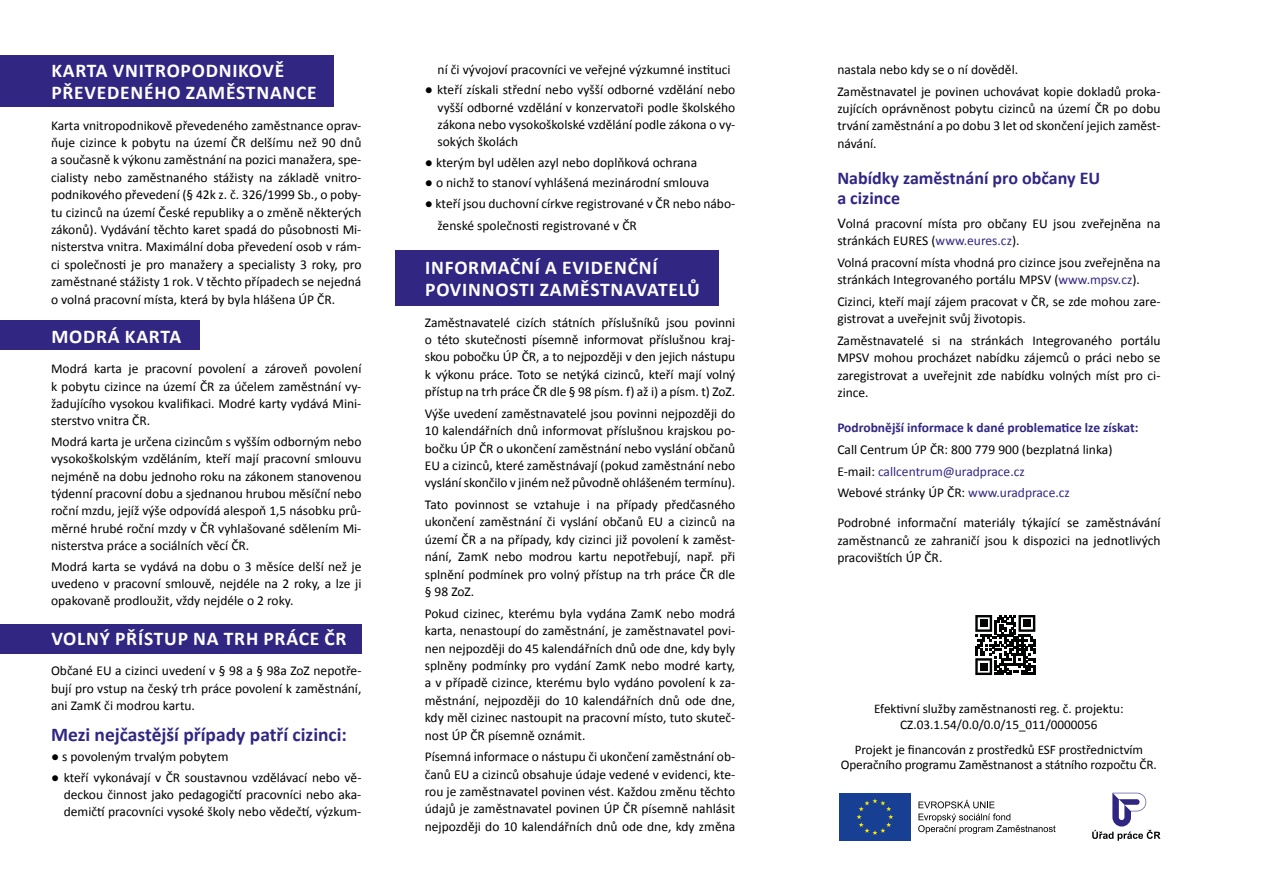
<style>
.page{position:relative;width:1263px;height:893px;background:#fff}
.page>*{position:absolute;margin:0;border:0;box-sizing:border-box;transform-origin:0 0}
.t1{font:700 19.5px/22.5px "Calibri";letter-spacing:.04em;color:#fff}
.t2{font:700 19.5px "Calibri";color:#312783}
.t3{font:700 18px/19.5px "Calibri";color:#312783}
.t4{font:13.5px/17.4px "Calibri";color:#000;text-align:justify}
.t5{font:700 13.5px "Calibri";color:#312783}
.t6{font:13.2px/15.9px "Calibri";letter-spacing:-.005em;color:#000;text-align:center}
.s1{font-size:15px}
.s2{color:#312783}
</style>
<div class="page">
<div style="left:395px;top:251px;width:324px;height:55px;background:#312783"></div>
<svg style="left:975px;top:615px;width:61px;height:60px;fill:#010202"></svg>
<svg style="left:1092px;top:793px;width:68px;height:48px"></svg>
<svg style="left:918px;top:800px;width:137px;height:34px"></svg>
<div style="left:839px;top:793px;width:72px;height:48px;background:#174094"></div>
<svg style="left:856px;top:798px;width:37px;height:37px"></svg>
<div style="left:0;top:55px;width:334px;height:51px;background:#312783"></div>
<div style="left:0;top:624px;width:361px;height:29px;background:#312783"></div>
<div style="left:0;top:320px;width:200px;height:30px;background:#312783"></div>
<h1 class="t1" style="left:51px;top:59px;width:267px">KARTA VNITROPODNIKOVĚ<br>PŘEVEDENÉHO ZAMĚSTNANCE</h1>
<p class="t4" style="left:51px;top:116px;width:312px">Karta vnitropodnikově převedeného zaměstnance oprav&shy;ňuje cizince k pobytu na území ČR delšímu než 90 dnů a současně k výkonu zaměstnání na pozici manažera, spe&shy;cialisty nebo zaměstnaného stážisty na základě vnitro&shy;podnikového převedení (§ 42k z. č. 326/1999 Sb., o poby&shy;tu cizinců na území České republiky a o změně některých zákonů). Vydávání těchto karet spadá do působnosti Mi&shy;nisterstva vnitra. Maximální doba převedení osob v rám&shy;ci společnosti je pro manažery a specialisty 3 roky, pro zaměstnané stážisty 1 rok. V těchto případech se nejedná o volná pracovní místa, která by byla hlášena ÚP ČR.</p>
<h1 class="t1" style="left:51px;top:325px;width:131px">MODRÁ KARTA</h1>
<p class="t4" style="left:51px;top:360px;width:312px">Modrá karta je pracovní povolení a zároveň povolení k pobytu cizince na území ČR za účelem zaměstnání vy&shy;žadujícího vysokou kvalifikaci. Modré karty vydává Mini&shy;sterstvo vnitra ČR.</p>
<p class="t4" style="left:51px;top:433px;width:312px">Modrá karta je určena cizincům s vyšším odborným nebo vysokoškolským vzděláním, kteří mají pracovní smlouvu nejméně na dobu jednoho roku na zákonem stanovenou týdenní pracovní dobu a sjednanou hrubou měsíční nebo roční mzdu, jejíž výše odpovídá alespoň 1,5 násobku prů&shy;měrné hrubé roční mzdy v ČR vyhlašované sdělením Mi&shy;nisterstva práce a sociálních věcí ČR.</p>
<p class="t4" style="left:51px;top:557px;width:312px">Modrá karta se vydává na dobu o 3 měsíce delší než je uvedeno v pracovní smlouvě, nejdéle na 2 roky, a lze ji opakovaně prodloužit, vždy nejdéle o 2 roky.</p>
<h1 class="t1" style="left:51px;top:627px;width:297px">VOLNÝ PŘÍSTUP NA TRH PRÁCE ČR</h1>
<p class="t4" style="left:51px;top:662px;width:312px">Občané EU a cizinci uvedení v § 98 a § 98a ZoZ nepotře&shy;bují pro vstup na český trh práce povolení k zaměstnání, ani ZamK či modrou kartu.</p>
<h1 class="t2" style="left:51px;top:722px;width:297px">Mezi nejčastější případy patří cizinci:</h1>
<p class="t4" style="left:51px;top:748px;width:179px">● s povoleným trvalým pobytem</p>
<p class="t4" style="left:64px;top:768px;width:299px;text-indent:-13px">● kteří vykonávají v ČR soustavnou vzdělávací nebo vě&shy;deckou činnost jako pedagogičtí pracovníci nebo aka&shy;demičtí pracovníci vysoké školy nebo vědečtí, výzkum-</p>
<p class="t4" style="left:438px;top:61px;width:295px">ní či vývojoví pracovníci ve veřejné výzkumné instituci</p>
<p class="t4" style="left:438px;top:81px;width:299px;text-indent:-13px">● kteří získali střední nebo vyšší odborné vzdělání nebo vyšší odborné vzdělání v konzervatoři podle školského zákona nebo vysokoškolské vzdělání podle zákona o vy&shy;sokých školách</p>
<p class="t4" style="left:425px;top:154px;width:274px">● kterým byl udělen azyl nebo doplňková ochrana</p>
<p class="t4" style="left:425px;top:174px;width:286px">● o nichž to stanoví vyhlášená mezinárodní smlouva</p>
<p class="t4" style="left:438px;top:192px;width:299px;line-height:22.5px;text-indent:-13px">● kteří jsou duchovní církve registrované v ČR nebo nábo&shy;ženské společnosti registrované v ČR</p>
<h1 class="t1" style="left:425px;top:256px;width:276px">INFORMAČNÍ A EVIDENČNÍ<br>POVINNOSTI ZAMĚSTNAVATELŮ</h1>
<p class="t4" style="left:425px;top:313px;width:312px">Zaměstnavatelé cizích státních příslušníků jsou povinni o této skutečnosti písemně informovat příslušnou kraj&shy;skou pobočku ÚP ČR, a to nejpozději v den jejich nástupu k výkonu práce. Toto se netýká cizinců, kteří mají volný přístup na trh práce ČR dle § 98 písm. f) až i) a písm. t) ZoZ.</p>
<p class="t4" style="left:425px;top:405px;width:312px">Výše uvedení zaměstnavatelé jsou povinni nejpozději do 10 kalendářních dnů informovat příslušnou krajskou po&shy;bočku ÚP ČR o ukončení zaměstnání nebo vyslání občanů EU a cizinců, které zaměstnávají (pokud zaměstnání nebo vyslání skončilo v jiném než původně ohlášeném termínu).</p>
<p class="t4" style="left:425px;top:496px;width:312px">Tato povinnost se vztahuje i na případy předčasného ukončení zaměstnání či vyslání občanů EU a cizinců na území ČR a na případy, kdy cizinci již povolení k zaměst&shy;nání, ZamK nebo modrou kartu nepotřebují, např. při splnění podmínek pro volný přístup na trh práce ČR dle § 98 ZoZ.</p>
<p class="t4" style="left:425px;top:605px;width:312px">Pokud cizinec, kterému byla vydána ZamK nebo modrá karta, nenastoupí do zaměstnání, je zaměstnavatel povi&shy;nen nejpozději do 45 kalendářních dnů ode dne, kdy byly splněny podmínky pro vydání ZamK nebo modré karty, a v případě cizince, kterému bylo vydáno povolení k za&shy;městnání, nejpozději do 10 kalendářních dnů ode dne, kdy měl cizinec nastoupit na pracovní místo, tuto skuteč&shy;nost ÚP ČR písemně oznámit.</p>
<p class="t4" style="left:425px;top:748px;width:312px">Písemná informace o nástupu či ukončení zaměstnání ob&shy;čanů EU a cizinců obsahuje údaje vedené v evidenci, kte&shy;rou je zaměstnavatel povinen vést. Každou změnu těchto údajů je zaměstnavatel povinen ÚP ČR písemně nahlásit nejpozději do 10 kalendářních dnů ode dne, kdy změna</p>
<p class="t4" style="left:837px;top:59px;width:325px;line-height:21.6px">nastala nebo kdy se o ní dověděl.<br>Zaměstnavatel je povinen uchovávat kopie dokladů proka-</p>
<p class="t4" style="left:837px;top:100px;width:325px">zujících oprávněnost pobytu cizinců na území ČR po dobu trvání zaměstnání a po dobu 3 let od skončení jejich zaměst&shy;návání.</p>
<h2 class="t3" style="left:837px;top:169px;width:264px">Nabídky zaměstnání pro občany EU a cizince</h2>
<p class="t4" style="left:837px;top:214px;width:325px"><span class="s1">V</span>olná pracovní místa pro občany EU jsou zveřejněna na stránkách EURES (<span class="s2">www.eures.cz</span>).</p>
<p class="t4" style="left:837px;top:253px;width:325px">Volná pracovní místa vhodná pro cizince jsou zveřejněna na stránkách Integrovaného portálu MPSV (<span class="s2">www.mpsv.cz</span>).</p>
<p class="t4" style="left:837px;top:292px;width:325px">Cizinci, kteří mají zájem pracovat v ČR, se zde mohou zare&shy;gistrovat a uveřejnit svůj životopis.</p>
<p class="t4" style="left:837px;top:332px;width:325px">Zaměstnavatelé si na stránkách Integrovaného portálu MPSV mohou procházet nabídku zájemců o práci nebo se zaregistrovat a uveřejnit zde nabídku volných míst pro ci&shy;zince.</p>
<p class="t5" style="left:837px;top:419px;width:303px">Podrobnější informace k dané problematice lze získat:</p>
<p class="t4" style="left:837px;top:439px;width:277px;line-height:21.6px;text-align:left">Call Centrum ÚP ČR: 800 779 900 (bezplatná linka)<br>E-mail: <span class="s2">callcentrum@uradprace.cz<br></span>Webové stránky ÚP ČR: <span class="s2">www.uradprace.cz</span></p>
<p class="t4" style="left:837px;top:514px;width:325px">Podrobné informační materiály týkající se zaměstnávání zaměstnanců ze zahraničí jsou k dispozici na jednotlivých pracovištích ÚP ČR.</p>
<p class="t6" style="left:874px;top:701px;width:251px">Efektivní služby zaměstnanosti reg. č. projektu:<br>CZ.03.1.54/0.0/0.0/15_011/0000056</p>
<p class="t6" style="left:841px;top:741px;width:318px">Projekt je financován z prostředků ESF prostřednictvím<br>Operačního programu Zaměstnanost a státního rozpočtu ČR.</p>
</div>
